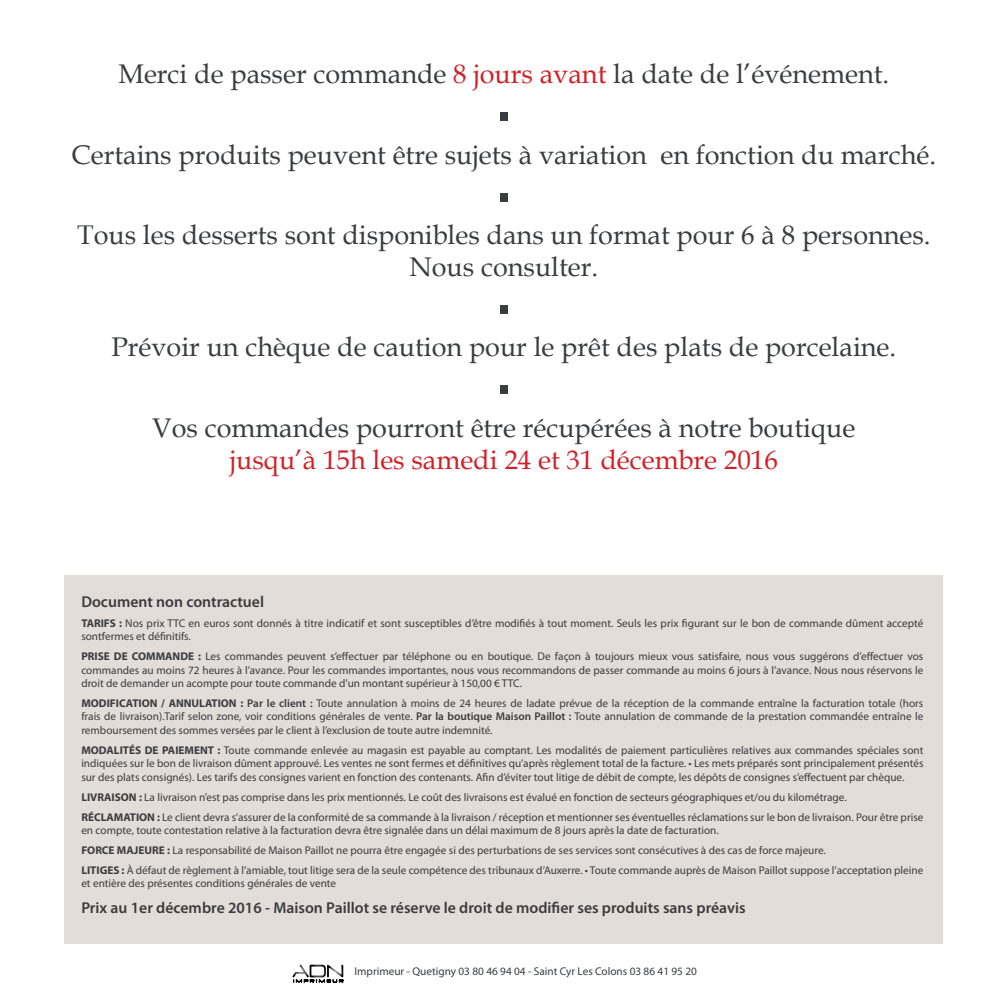
<style>
.page{position:relative;width:1008px;height:1008px;background:#fff}
.page>*{position:absolute;margin:0;border:0;box-sizing:border-box;transform-origin:0 0}
.t1{font:27px/32.4px "Book Antiqua";color:#3a3c40;text-align:center}
.t2{font:27px "Book Antiqua";color:#d02128}
.t3{font:600 15.75px "Myriad Pro";color:#3a3c40}
.t4{font:11.25px/13.5px "Myriad Pro";color:#3a3c40}
.s1{color:#d02128}
.s2{font-weight:700}
.s3{font-weight:600}
</style>
<div class="page">
<div style="left:65px;top:576px;width:878px;height:368px;background:#e2ddd9"></div>
<div style="left:500px;top:113px;width:8px;height:8px;background:#3a3c40"></div>
<div style="left:500px;top:193px;width:8px;height:8px;background:#3a3c40"></div>
<div style="left:500px;top:306px;width:8px;height:8px;background:#3a3c40"></div>
<div style="left:500px;top:386px;width:8px;height:8px;background:#3a3c40"></div>
<svg style="left:292px;top:964px;width:52px;height:18px"></svg>
<h1 class="t1" style="left:118px;top:57px;width:772px">Merci de passer commande <span class="s1">8 jours avant</span> la date de l’événement.</h1>
<h1 class="t1" style="left:72px;top:138px;width:866px">Certains produits peuvent être sujets à variation en fonction du marché.</h1>
<h1 class="t1" style="left:77px;top:218px;width:855px">Tous les desserts sont disponibles dans un format pour 6 à 8 personnes.<br>Nous consulter.</h1>
<h1 class="t1" style="left:111px;top:330px;width:786px">Prévoir un chèque de caution pour le prêt des plats de porcelaine.</h1>
<h1 class="t1" style="left:152px;top:411px;width:704px">Vos commandes pourront être récupérées à notre boutique</h1>
<h1 class="t2" style="left:230px;top:441px;width:549px">jusqu’à 15h les samedi 24 et 31 décembre 2016</h1>
<h2 class="t3" style="left:81px;top:591px;width:184px">Document non contractuel</h2>
<p class="t4" style="left:81px;top:616px;width:843px"><span class="s2">TARIFS :</span> Nos prix TTC en euros sont donnés à titre indicatif et sont susceptibles d’être modifiés à tout moment. Seuls les prix figurant sur le bon de commande dûment accepté sontfermes et définitifs.</p>
<p class="t4" style="left:81px;top:649px;width:843px;text-align:justify"><span class="s2">PRISE DE COMMANDE :</span> Les commandes peuvent s’effectuer par téléphone ou en boutique. De façon à toujours mieux vous satisfaire, nous vous suggérons d’effectuer vos commandes au moins 72 heures à l’avance. Pour les commandes importantes, nous vous recommandons de passer commande au moins 6 jours à l’avance. Nous nous réservons le droit de demander un acompte pour toute commande d’un montant supérieur à 150,00 € TTC.</p>
<p class="t4" style="left:81px;top:696px;width:843px;text-align:justify"><span class="s2">MODIFICATION / ANNULATION :</span> <span class="s3">Par le client :</span> Toute annulation à moins de 24 heures de ladate prévue de la réception de la commande entraîne la facturation totale (hors frais de livraison).Tarif selon zone, voir conditions générales de vente. <span class="s3">Par la boutique Maison Paillot :</span> Toute annulation de commande de la prestation commandée entraîne le remboursement des sommes versées par le client à l’exclusion de toute autre indemnité.</p>
<p class="t4" style="left:81px;top:743px;width:843px;text-align:justify"><span class="s2">MODALITÉS DE PAIEMENT :</span> Toute commande enlevée au magasin est payable au comptant. Les modalités de paiement particulières relatives aux commandes spéciales sont indiquées sur le bon de livraison dûment approuvé. Les ventes ne sont fermes et définitives qu’après règlement total de la facture. • Les mets préparés sont principalement présentés sur des plats consignés). Les tarifs des consignes varient en fonction des contenants. Afin d’éviter tout litige de débit de compte, les dépôts de consignes s’effectuent par chèque.</p>
<p class="t4" style="left:81px;top:787px;width:843px;line-height:19.8px"><span class="s2">LIVRAISON :</span> La livraison n’est pas comprise dans les prix mentionnés. Le coût des livraisons est évalué en fonction de secteurs géographiques et/ou du kilométrage.<br><span class="s2">RÉCLAMATION :</span> Le client devra s’assurer de la conformité de sa commande à la livraison / réception et mentionner ses éventuelles réclamations sur le bon de livraison. Pour être prise</p>
<p class="t4" style="left:81px;top:820px;width:843px;line-height:19.8px">en compte, toute contestation relative à la facturation devra être signalée dans un délai maximum de 8 jours après la date de facturation.<br><span class="s2">FORCE MAJEURE :</span> La responsabilité de Maison Paillot ne pourra être engagée si des perturbations de ses services sont consécutives à des cas de force majeure.<br><span class="s2">LITIGES :</span> À défaut de règlement à l’amiable, tout litige sera de la seule compétence des tribunaux d’Auxerre. • Toute commande auprès de Maison Paillot suppose l’acceptation pleine</p>
<p class="t4" style="left:81px;top:876px;width:256px">et entière des présentes conditions générales de vente</p>
<h2 class="t3" style="left:81px;top:897px;width:666px">Prix au 1er décembre 2016 - Maison Paillot se réserve le droit de modifier ses produits sans préavis</h2>
<p class="t4" style="left:354px;top:964px;width:344px">Imprimeur - Quetigny 03 80 46 94 04 - Saint Cyr Les Colons 03 86 41 95 20</p>
</div>
